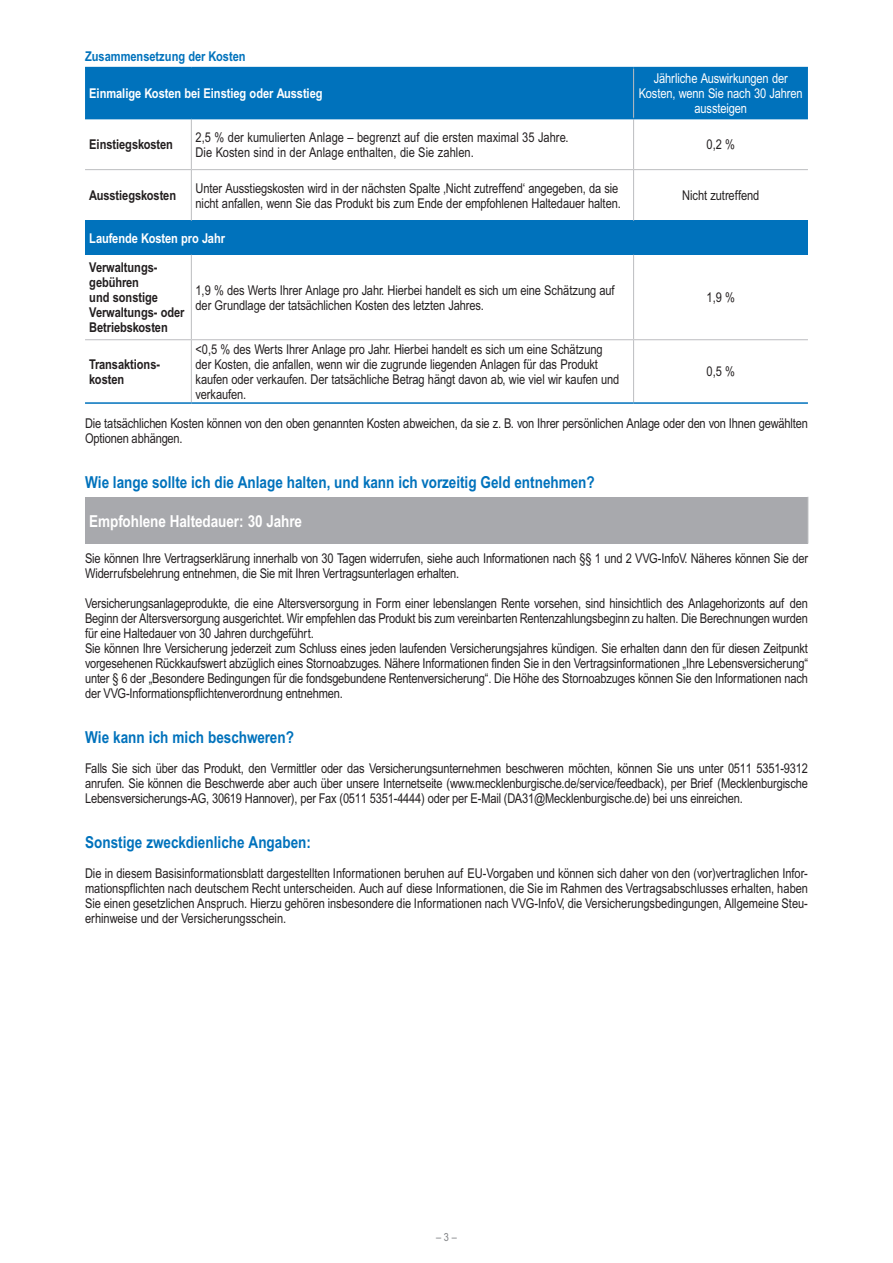
<style>
.page{position:relative;width:893px;height:1263px;background:#fff}
.page>*{position:absolute;margin:0;border:0;box-sizing:border-box;transform-origin:0 0}
.t1{font:700 16.5px "Arial Narrow MT Pro";color:#0072bc}
.t2{font:700 16.5px "Arial Narrow MT Pro";letter-spacing:-.005em;color:#fff}
.t3{font:13.5px/15px "Arial Narrow MT Pro";letter-spacing:-.01em;color:#231f20}
.t4{font:700 13.5px/15px "Arial Narrow MT Pro";letter-spacing:-.005em;color:#231f20}
.t5{font:13.5px/15px "Arial Narrow MT Pro";letter-spacing:-.005em;color:#fff;text-align:center}
.t6{font:700 13.5px "Arial Narrow MT Pro";letter-spacing:-.005em;color:#fff}
.t7{font:700 13.5px "Arial Narrow MT Pro";color:#0072bc}
.t8{font:11.25px "Arial Narrow MT Pro";color:#808285}
</style>
<div class="page">
<div style="left:85px;top:68px;width:723px;height:50px;background:#0072bc"></div>
<div style="left:85px;top:221px;width:723px;height:34px;background:#0072bc"></div>
<hr style="left:633px;top:68px;width:1px;height:50px;background:#bcbdc0">
<hr style="left:191px;top:119px;width:1px;height:50px;background:#bcbdc0">
<hr style="left:633px;top:119px;width:1px;height:50px;background:#bcbdc0">
<hr style="left:191px;top:170px;width:1px;height:51px;background:#bcbdc0">
<hr style="left:633px;top:170px;width:1px;height:51px;background:#bcbdc0">
<hr style="left:191px;top:255px;width:1px;height:84px;background:#bcbdc0">
<hr style="left:633px;top:255px;width:1px;height:84px;background:#bcbdc0">
<hr style="left:191px;top:340px;width:1px;height:62px;background:#bcbdc0">
<hr style="left:633px;top:340px;width:1px;height:62px;background:#bcbdc0">
<hr style="left:85px;top:169px;width:106px;height:1px;background:#bcbdc0">
<hr style="left:191px;top:169px;width:443px;height:1px;background:#bcbdc0">
<hr style="left:85px;top:339px;width:106px;height:1px;background:#bcbdc0">
<hr style="left:191px;top:339px;width:443px;height:1px;background:#bcbdc0">
<hr style="left:85px;top:402px;width:106px;height:2px;background:#0072bc">
<hr style="left:634px;top:402px;width:174px;height:2px;background:#0072bc">
<hr style="left:191px;top:402px;width:443px;height:2px;background:#0072bc">
<hr style="left:85px;top:67px;width:106px;height:1px;background:#0072bc">
<hr style="left:191px;top:67px;width:443px;height:1px;background:#0072bc">
<hr style="left:634px;top:67px;width:174px;height:1px;background:#0072bc">
<hr style="left:85px;top:118px;width:106px;height:1px;background:#0072bc">
<hr style="left:634px;top:118px;width:174px;height:1px;background:#0072bc">
<hr style="left:191px;top:118px;width:443px;height:1px;background:#0072bc">
<hr style="left:634px;top:169px;width:174px;height:1px;background:#bcbdc0">
<hr style="left:634px;top:339px;width:174px;height:1px;background:#bcbdc0">
<div style="left:85px;top:497px;width:723px;height:47px;background:#a8a9ad"></div>
<hr style="left:807px;top:497px;width:1px;height:47px;background:#bcbdc0">
<p class="t7" style="left:85px;top:48px;width:162px">Zusammensetzung der Kosten</p>
<p class="t6" style="left:89px;top:85px;width:235px">Einmalige Kosten bei Einstieg oder Ausstieg</p>
<p class="t5" style="left:639px;top:71px;width:165px">Jährliche Auswirkungen der<br>Kosten, wenn Sie nach 30 Jahren aussteigen</p>
<p class="t4" style="left:89px;top:137px;width:85px">Einstiegskosten</p>
<p class="t3" style="left:196px;top:129px;width:375px">2,5 % der kumulierten Anlage – begrenzt auf die ersten maximal 35 Jahre.<br>Die Kosten sind in der Anlage enthalten, die Sie zahlen.</p>
<p class="t3" style="left:707px;top:137px;width:30px">0,2 %</p>
<p class="t4" style="left:89px;top:188px;width:88px">Ausstiegskosten</p>
<p class="t3" style="left:196px;top:180px;width:427px">Unter Ausstiegskosten wird in der nächsten Spalte ‚Nicht zutreffend‘ angegeben, da sie nicht anfallen, wenn Sie das Produkt bis zum Ende der empfohlenen Haltedauer halten.</p>
<p class="t3" style="left:682px;top:188px;width:79px">Nicht zutreffend</p>
<p class="t6" style="left:89px;top:230px;width:137px">Laufende Kosten pro Jahr</p>
<p class="t4" style="left:89px;top:260px;width:97px">Verwaltungs&shy;gebühren<br>und sonstige<br>Verwaltungs- oder<br>Betriebskosten</p>
<p class="t3" style="left:196px;top:282px;width:421px">1,9 % des Werts Ihrer Anlage pro Jahr. Hierbei handelt es sich um eine Schätzung auf der Grundlage der tatsächlichen Kosten des letzten Jahres.</p>
<p class="t3" style="left:707px;top:290px;width:30px">1,9 %</p>
<p class="t3" style="left:196px;top:341px;width:425px">&lt;0,5 % des Werts Ihrer Anlage pro Jahr. Hierbei handelt es sich um eine Schätzung der Kosten, die anfallen, wenn wir die zugrunde liegenden Anlagen für das Produkt kaufen oder verkaufen. Der tatsächliche Betrag hängt davon ab, wie viel wir kaufen und verkaufen.</p>
<p class="t4" style="left:89px;top:357px;width:72px">Transaktions&shy;kosten</p>
<p class="t3" style="left:707px;top:364px;width:30px">0,5 %</p>
<p class="t3" style="left:85px;top:415px;width:724px">Die tatsächlichen Kosten können von den oben genannten Kosten abweichen, da sie z. B. von Ihrer persönlichen Anlage oder den von Ihnen gewählten<br>Optionen abhängen.</p>
<p class="t1" style="left:85px;top:472px;width:511px">Wie lange sollte ich die Anlage halten, und kann ich vorzeitig Geld entnehmen?</p>
<p class="t2" style="left:89px;top:511px;width:214px">Empfohlene Haltedauer: 30 Jahre</p>
<p class="t3" style="left:85px;top:550px;width:724px">Sie können Ihre Vertragserklärung innerhalb von 30 Tagen widerrufen, siehe auch Informationen nach §§ 1 und 2 VVG-InfoV. Näheres können Sie der<br>Widerrufsbelehrung entnehmen, die Sie mit Ihren Vertragsunterlagen erhalten.</p>
<p class="t3" style="left:85px;top:595px;width:724px">Versicherungsanlageprodukte, die eine Altersversorgung in Form einer lebenslangen Rente vorsehen, sind hinsichtlich des Anlagehorizonts auf den Beginn der Altersversorgung ausgerichtet. Wir empfehlen das Produkt bis zum vereinbarten Rentenzahlungsbeginn zu halten. Die Berechnungen wurden für eine Haltedauer von 30 Jahren durchgeführt.<br>Sie können Ihre Versicherung jederzeit zum Schluss eines jeden laufenden Versicherungsjahres kündigen. Sie erhalten dann den für diesen Zeitpunkt vorgesehenen Rückkaufswert abzüglich eines Stornoabzuges. Nähere Informationen finden Sie in den Vertragsinformationen „Ihre Lebensversicherung“ unter § 6 der „Besondere Bedingungen für die fondsgebundene Rentenversicherung“. Die Höhe des Stornoabzuges können Sie den Informationen nach der VVG-Informationspflichtenverordnung entnehmen.</p>
<p class="t1" style="left:85px;top:727px;width:211px">Wie kann ich mich beschweren?</p>
<p class="t3" style="left:85px;top:760px;width:724px;text-align:justify">Falls Sie sich über das Produkt, den Vermittler oder das Versicherungsunternehmen beschweren möchten, können Sie uns unter 0511 5351-9312 anrufen. Sie können die Beschwerde aber auch über unsere Internetseite (www.mecklenburgische.de/service/feedback), per Brief (Mecklenburgische Lebensversicherungs-AG, 30619 Hannover), per Fax (0511 5351-4444) oder per E-Mail (DA31@Mecklenburgische.de) bei uns einreichen.</p>
<p class="t1" style="left:85px;top:832px;width:227px">Sonstige zweckdienliche Angaben:</p>
<p class="t3" style="left:85px;top:865px;width:724px;text-align:justify">Die in diesem Basisinformationsblatt dargestellten Informationen beruhen auf EU-Vorgaben und können sich daher von den (vor)vertraglichen Infor&shy;mationspflichten nach deutschem Recht unterscheiden. Auch auf diese Informationen, die Sie im Rahmen des Vertragsabschlusses erhalten, haben Sie einen gesetzlichen Anspruch. Hierzu gehören insbesondere die Informationen nach VVG-InfoV, die Versicherungsbedingungen, Allgemeine Steu&shy;erhinweise und der Versicherungsschein.</p>
<p class="t8" style="left:436px;top:1230px;width:22px">– 3 –</p>
</div>
